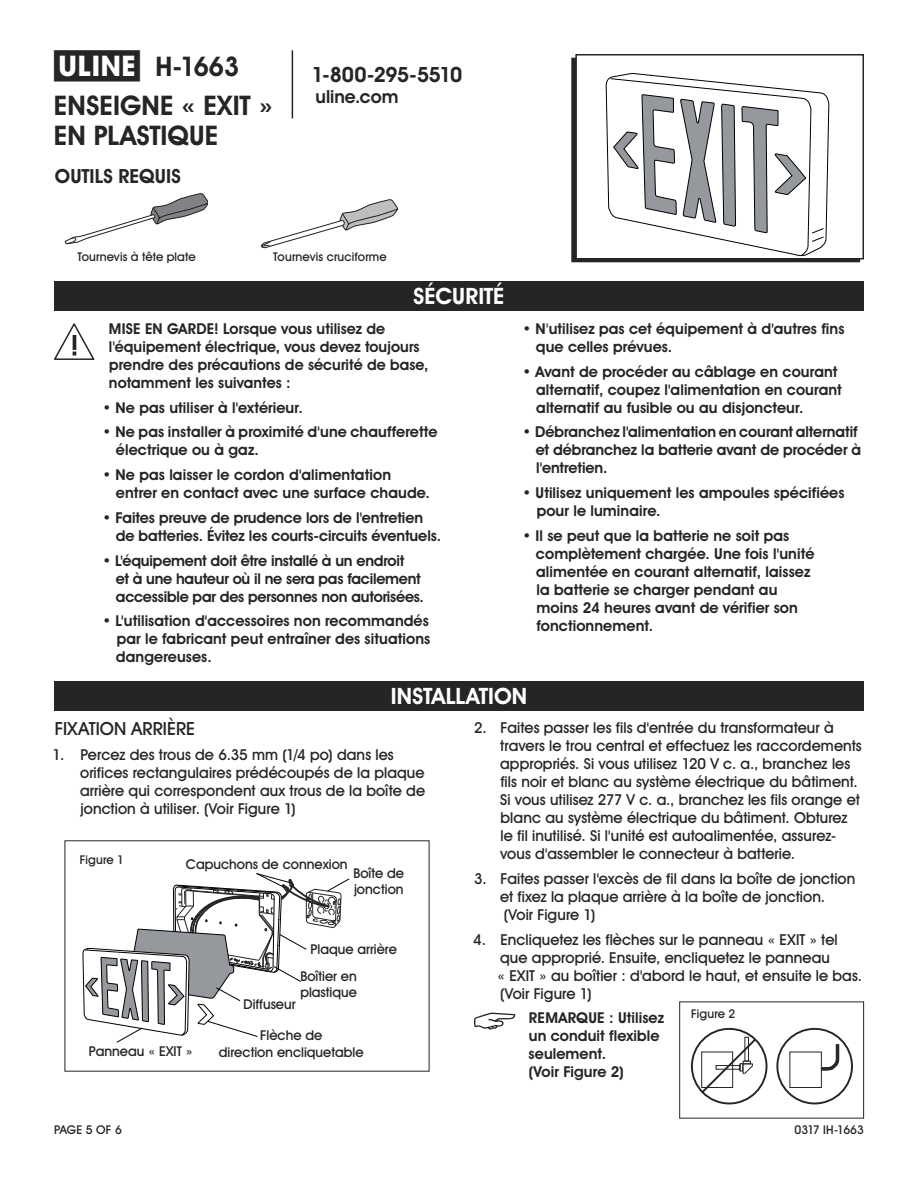
<style>
.page{position:relative;width:918px;height:1188px;background:#fff}
.page>*{position:absolute;margin:0;border:0;box-sizing:border-box;transform-origin:0 0}
.t1{font:700 27px/38.7px "Uline Two Knine";color:#252525}
.t2{font:700 22.5px "Uline Two Knine";color:#fff}
.t3{font:700 21px "Uline Two Knine";letter-spacing:-.02em;color:#252525}
.t4{font:700 19.5px "Uline Two Knine";letter-spacing:.005em;color:#252525}
.t5{font:18px "Uline Two Knine";letter-spacing:.005em;color:#252525}
.t6{font:700 18px "Uline Two Knine";color:#252525}
.t7{font:700 15px/18px "Uline Two Knine";letter-spacing:.005em;color:#252525}
.t8{font:15px/18px "Uline Two Knine";letter-spacing:.005em;color:#252525}
.t9{font:700 15px/18px "Uline Two Knine";letter-spacing:-.015em;color:#252525}
.t10{font:13.5px/16.2px "Uline Two Knine";color:#252525}
.t11{font:12px "Uline Two Knine";letter-spacing:.005em;color:#252525}
.s1{font-size:28.5px}
.s2{font-weight:400}
</style>
<div class="page">
<hr style="left:292px;top:50px;width:1px;height:68px;background:#252525">
<div style="left:54px;top:281px;width:810px;height:30px;background:#252525"></div>
<svg style="left:54px;top:323px;width:40px;height:37px"></svg>
<svg style="left:474px;top:1013px;width:41px;height:17px"></svg>
<div style="left:54px;top:681px;width:810px;height:30px;background:#252525"></div>
<svg style="left:82px;top:873px;width:268px;height:170px"></svg>
<div style="left:691px;top:1028px;width:76px;height:76px;border:2px solid #252525;border-radius:50%"></div>
<div style="left:790px;top:1052px;width:32px;height:36px;border:1px solid #252525"></div>
<div style="left:776px;top:1028px;width:77px;height:76px;border:2px solid #252525;border-radius:50%"></div>
<svg style="left:699px;top:1037px;width:58px;height:58px"></svg>
<svg style="left:821px;top:1044px;width:18px;height:26px"></svg>
<div style="left:679px;top:1002px;width:185px;height:117px;border:1px solid #252525"></div>
<div style="left:571px;top:58px;width:289px;height:204px;border:2px solid #252525"></div>
<div style="left:576px;top:55px;width:287px;height:204px;background:#fff"></div>
<div style="left:575px;top:54px;width:289px;height:206px;border:2px solid #252525"></div>
<svg style="left:606px;top:73px;width:223px;height:187px"></svg>
<svg style="left:261px;top:199px;width:137px;height:50px"></svg>
<svg style="left:65px;top:194px;width:143px;height:50px"></svg>
<h1 class="t1" style="left:54px;top:47px;width:221px"><span class="s1">π</span> H-1663<br>ENSEIGNE « EXIT »</h1>
<h1 class="t1" style="left:54px;top:116px;width:166px">EN PLASTIQUE</h1>
<h3 class="t4" style="left:55px;top:164px;width:127px">OUTILS REQUIS</h3>
<h3 class="t3" style="left:311px;top:62px;width:152px">1-800-295-5510</h3>
<p class="t6" style="left:315px;top:86px;width:84px">uline.com</p>
<p class="t11" style="left:77px;top:249px;width:120px">Tournevis à tête plate</p>
<p class="t11" style="left:273px;top:249px;width:115px">Tournevis cruciforme</p>
<h2 class="t2" style="left:413px;top:282px;width:93px">SÉCURITÉ</h2>
<p class="t7" style="left:109px;top:320px;width:321px">MISE EN GARDE! Lorsque vous utilisez de l<span class="s2">'</span>équipement électrique, vous devez toujours prendre des précautions de sécurité de base, notamment les suivantes :</p>
<p class="t7" style="left:102px;top:398px;width:202px">• Ne pas utiliser à l'extérieur.</p>
<p class="t7" style="left:116px;top:423px;width:323px;text-indent:-14px">• Ne pas installer à proximité d'une chaufferette électrique ou à gaz.</p>
<p class="t7" style="left:116px;top:466px;width:316px;text-indent:-14px">• Ne pas laisser le cordon d'alimentation entrer en contact avec une surface chaude.</p>
<p class="t7" style="left:116px;top:509px;width:327px;text-indent:-13px">• Faites preuve de prudence lors de l'entretien de batteries. Évitez les courts-circuits éventuels.</p>
<p class="t9" style="left:116px;top:551px;width:310px;text-indent:-13px">• L'équipement doit être installé à un endroit<br>et à une hauteur où il ne sera pas facilement accessible par des personnes non autorisées.</p>
<p class="t7" style="left:116px;top:612px;width:316px;text-align:justify;text-indent:-14px">• L'utilisation d'accessoires non recommandés par le fabricant peut entraîner des situations dangereuses.</p>
<p class="t7" style="left:536px;top:320px;width:310px;text-indent:-14px">• N<span class="s2">'</span>utilisez pas cet équipement à d'autres fins que celles prévues.</p>
<p class="t7" style="left:536px;top:362px;width:307px;text-indent:-14px">• Avant de procéder au câblage en courant alternatif, coupez l'alimentation en courant alternatif au fusible ou au disjoncteur.</p>
<p class="t7" style="left:536px;top:423px;width:327px;text-indent:-13px">• Débranchez l'alimentation en courant alternatif et débranchez la batterie avant de procéder à l'entretien.</p>
<p class="t7" style="left:537px;top:484px;width:309px;text-indent:-14px">• Utilisez uniquement les ampoules spécifiées pour le luminaire.</p>
<p class="t7" style="left:536px;top:527px;width:280px;text-indent:-14px">• Il se peut que la batterie ne soit pas complètement chargée. Une fois l'unité alimentée en courant alternatif, laissez la batterie se charger pendant au moins 24 heures avant de vérifier son fonctionnement.</p>
<h2 class="t2" style="left:391px;top:683px;width:138px">INSTALLATION</h2>
<p class="t5" style="left:55px;top:718px;width:142px">FIXATION ARRIÈRE</p>
<p class="t8" style="left:80px;top:746px;width:347px;text-indent:-27px">1. Percez des trous de 6.35 mm (1/4 po) dans les orifices rectangulaires prédécoupés de la plaque arrière qui correspondent aux trous de la boîte de jonction à utiliser. (Voir Figure 1)</p>
<p class="t11" style="left:80px;top:852px;width:46px">Figure 1</p>
<p class="t10" style="left:186px;top:856px;width:163px">Capuchons de connexion</p>
<p class="t10" style="left:353px;top:865px;width:52px">Boîte de jonction</p>
<p class="t10" style="left:89px;top:1043px;width:105px">Panneau « EXIT »</p>
<p class="t10" style="left:300px;top:936px;width:98px;line-height:26.5px;text-indent:10px">Plaque arrière<br>Boîtier en</p>
<p class="t10" style="left:300px;top:984px;width:58px">plastique</p>
<p class="t10" style="left:219px;top:1027px;width:146px;text-align:center">Flèche de<br>direction encliquetable</p>
<p class="t10" style="left:244px;top:996px;width:54px">Diffuseur</p>
<p class="t8" style="left:500px;top:719px;width:363px;text-indent:-26px">2. Faites passer les fils d'entrée du transformateur à travers le trou central et effectuez les raccordements appropriés. Si vous utilisez 120 V c. a., branchez les fils noir et blanc au système électrique du bâtiment.<br>Si vous utilisez 277 V c. a., branchez les fils orange et blanc au système électrique du bâtiment. Obturez le fil inutilisé. Si l'unité est autoalimentée, assurez&shy;vous d'assembler le connecteur à batterie.</p>
<p class="t8" style="left:500px;top:869px;width:357px;text-indent:-26px">3. Faites passer l'excès de fil dans la boîte de jonction et fixez la plaque arrière à la boîte de jonction. (Voir Figure 1)</p>
<p class="t8" style="left:498px;top:930px;width:366px;text-indent:-24px">4. Encliquetez les flèches sur le panneau « EXIT » tel que approprié. Ensuite, encliquetez le panneau<br>« EXIT » au boîtier : d'abord le haut, et ensuite le bas. (Voir Figure 1)</p>
<p class="t7" style="left:529px;top:1009px;width:137px">REMARQUE : Utilisez un conduit flexible seulement.<br>(Voir Figure 2)</p>
<p class="t11" style="left:691px;top:1007px;width:46px">Figure 2</p>
<p class="t11" style="left:54px;top:1122px;width:69px">PAGE 5 OF 6</p>
<p class="t11" style="left:794px;top:1122px;width:71px">0317 IH-1663</p>
</div>
